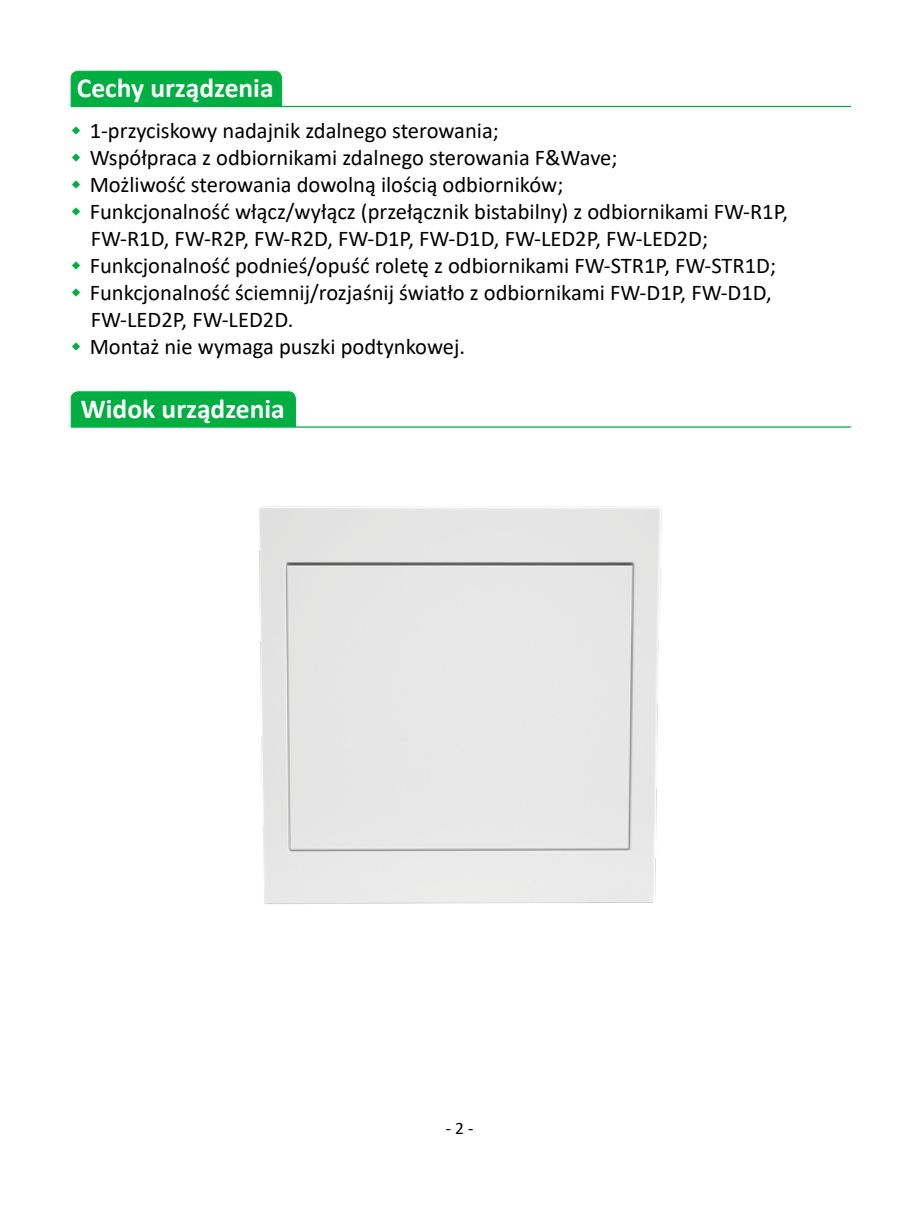
<style>
.page{position:relative;width:922px;height:1205px;background:#fff}
.page>*{position:absolute;margin:0;border:0;box-sizing:border-box;transform-origin:0 0}
.t1{font:700 27.5px "Calibri";color:#fff}
.t2{font:22.5px/27px "Calibri";color:#000}
.t3{font:17.5px "Calibri";color:#000}
</style>
<div class="page">
<div style="left:70px;top:71px;width:212px;height:36px;background:#00ae42"></div>
<hr style="left:71px;top:106px;width:779px;height:1px;background:#00ae42">
<div style="left:71px;top:391px;width:225px;height:35px;background:#00ae42"></div>
<hr style="left:71px;top:426px;width:779px;height:2px;background:#00ae42">
<div style="left:259px;top:506px;width:403px;height:398px;background:#e6e6e6"></div>
<p class="t1" style="left:77px;top:69px;width:198px">Cechy urządzenia</p>
<p class="t2" style="left:90px;top:117px;width:699px">1-przyciskowy nadajnik zdalnego sterowania;<br>Współpraca z odbiornikami zdalnego sterowania F&amp;Wave;<br>Możliwość sterowania dowolną ilością odbiorników;<br>Funkcjonalność włącz/wyłącz (przełącznik bistabilny) z odbiornikami FW-R1P, FW-R1D, FW-R2P, FW-R2D, FW-D1P, FW-D1D, FW-LED2P, FW-LED2D; Funkcjonalność podnieś/opuść roletę z odbiornikami FW-STR1P, FW-STR1D; Funkcjonalność ściemnij/rozjaśnij światło z odbiornikami FW-D1P, FW-D1D, FW-LED2P, FW-LED2D.<br>Montaż nie wymaga puszki podtynkowej.</p>
<p class="t1" style="left:81px;top:389px;width:205px">Widok urządzenia</p>
<p class="t3" style="left:446px;top:1116px;width:29px">- 2 -</p>
</div>
